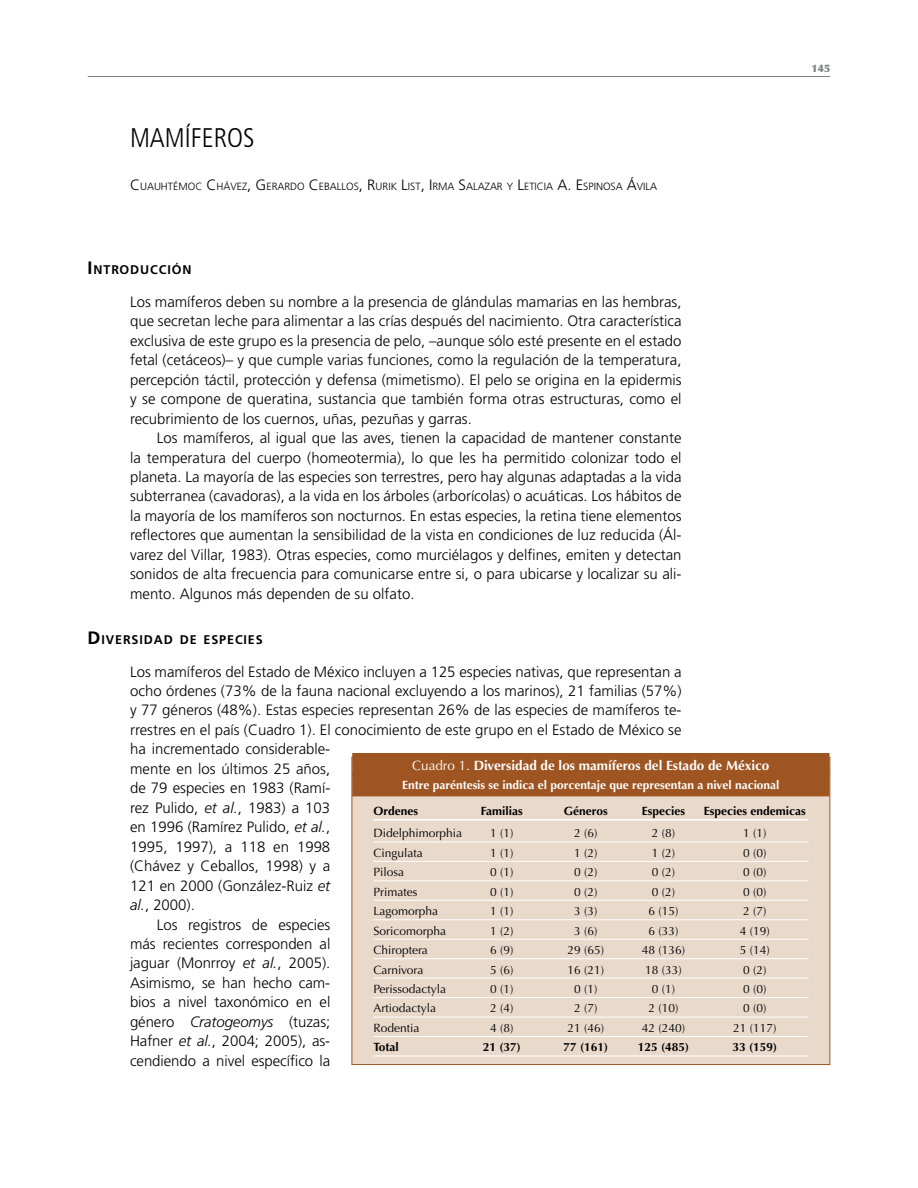
<style>
.page{position:relative;width:918px;height:1188px;background:#fff}
.page>*{position:absolute;margin:0;border:0;box-sizing:border-box;transform-origin:0 0}
.t1{font:300 condensed 27px "Frutiger LT Std";color:#000}
.t2{font:300 15px/19.5px "Frutiger LT Std";color:#000;text-align:justify}
.t3{font:700 13.5px "Optima";color:#fff}
.t4{font:700 12.6px "Frutiger LT Std";letter-spacing:.07em;color:#000}
.t5{font:12px "Optima";color:#000}
.t6{font:700 12px "Optima";color:#000}
.t7{font:700 12px "Optima";color:#fff}
.t8{font:300 10.5px "Frutiger LT Std";color:#000}
.t9{font:900 10.5px "Optima";color:#808284}
.s1{font-size:15px}
.s2{font-size:18px}
.s3{font-style:italic}
.s4{font-weight:400}
</style>
<div class="page">
<hr style="left:88px;top:76px;width:742px;height:1px;background:#808284">
<div style="left:352px;top:757px;width:478px;height:308px;background:#e9d9cb"></div>
<div style="left:352px;top:753px;width:478px;height:24px;background:#9e5522"></div>
<div style="left:352px;top:772px;width:478px;height:24px;background:#9e5522"></div>
<hr style="left:373px;top:819px;width:435px;height:2px;background:#fff">
<hr style="left:373px;top:842px;width:435px;height:1px;background:#fff">
<hr style="left:373px;top:861px;width:435px;height:1px;background:#fff">
<hr style="left:373px;top:880px;width:435px;height:1px;background:#fff">
<hr style="left:373px;top:900px;width:435px;height:1px;background:#fff">
<hr style="left:373px;top:919px;width:435px;height:1px;background:#fff">
<hr style="left:373px;top:939px;width:435px;height:1px;background:#fff">
<hr style="left:373px;top:958px;width:435px;height:1px;background:#fff">
<hr style="left:373px;top:978px;width:435px;height:1px;background:#fff">
<hr style="left:373px;top:997px;width:435px;height:1px;background:#fff">
<hr style="left:373px;top:1017px;width:435px;height:1px;background:#fff">
<hr style="left:373px;top:1036px;width:435px;height:1px;background:#fff">
<hr style="left:373px;top:1056px;width:435px;height:1px;background:#fff">
<div style="left:352px;top:757px;width:478px;height:308px;border:1px solid #9e5522"></div>
<h1 class="t1" style="left:130px;top:122px;width:126px">MAMÍFEROS</h1>
<p class="t8" style="left:130px;top:182px;width:529px"><span class="s1">C</span>UAUHTÉMOC <span class="s1">C</span>HÁVEZ<span class="s1">, G</span>ERARDO <span class="s1">C</span>EBALLOS<span class="s1">, R</span>URIK <span class="s1">L</span>IST<span class="s1">, I</span>RMA <span class="s1">S</span>ALAZAR Y <span class="s1">L</span>ETICIA <span class="s1">A. E</span>SPINOSA <span class="s1">Á</span>VILA</p>
<p class="t9" style="left:812px;top:64px;width:20px">145</p>
<p class="t4" style="left:88px;top:262px;width:105px"><span class="s2">I</span>NTRODUCCIÓN</p>
<p class="t2" style="left:130px;top:293px;width:553px">Los mamíferos deben su nombre a la presencia de glándulas mamarias en las hembras, que secretan leche para alimentar a las crías después del nacimiento. Otra característica exclusiva de este grupo es la presencia de pelo, –aunque sólo esté presente en el estado fetal (cetáceos)– y que cumple varias funciones, como la regulación de la temperatura, percepción táctil, protección y defensa (mimetismo). El pelo se origina en la epidermis y se compone de queratina, sustancia que también forma otras estructuras, como el recubrimiento de los cuernos, uñas, pezuñas y garras.</p>
<p class="t2" style="left:130px;top:429px;width:553px;text-indent:27px">Los mamíferos, al igual que las aves, tienen la capacidad de mantener constante la temperatura del cuerpo (homeotermia), lo que les ha permitido colonizar todo el planeta. La mayoría de las especies son terrestres, pero hay algunas adaptadas a la vida subterranea (cavadoras), a la vida en los árboles (arborícolas) o acuáticas. Los hábitos de la mayoría de los mamíferos son nocturnos. En estas especies, la retina tiene elementos reflectores que aumentan la sensibilidad de la vista en condiciones de luz reducida (Ál&shy;varez del Villar, 1983). Otras especies, como murciélagos y delfines, emiten y detectan sonidos de alta frecuencia para comunicarse entre si, o para ubicarse y localizar su ali&shy;mento. Algunos más dependen de su olfato.</p>
<p class="t4" style="left:88px;top:632px;width:177px"><span class="s2">D</span>IVERSIDAD DE ESPECIES</p>
<p class="t2" style="left:130px;top:662px;width:553px">Los mamíferos del Estado de México incluyen a 125 especies nativas, que representan a</p>
<p class="t2" style="left:130px;top:682px;width:553px">ocho órdenes (73% de la fauna nacional excluyendo a los marinos), 21 familias (57%)</p>
<p class="t2" style="left:130px;top:701px;width:553px">y 77 géneros (48%). Estas especies representan 26% de las especies de mamíferos te-</p>
<p class="t2" style="left:130px;top:721px;width:553px">rrestres en el país (Cuadro 1). El conocimiento de este grupo en el Estado de México se</p>
<p class="t2" style="left:130px;top:740px;width:202px">ha incrementado considerable-</p>
<p class="t2" style="left:130px;top:760px;width:202px">mente en los últimos 25 años,</p>
<p class="t2" style="left:130px;top:779px;width:202px">de 79 especies en 1983 (Ramí-</p>
<p class="t2" style="left:130px;top:799px;width:202px">rez Pulido, <span class="s3">et al.</span>, 1983) a 103</p>
<p class="t2" style="left:130px;top:818px;width:202px">en 1996 (Ramírez Pulido, <span class="s3">et al.</span>,</p>
<p class="t2" style="left:130px;top:837px;width:202px">1995, 1997), a 118 en 1998</p>
<p class="t2" style="left:130px;top:857px;width:202px">(Chávez y Ceballos, 1998) y a</p>
<p class="t2" style="left:130px;top:876px;width:202px">121 en 2000 (González-Ruiz <span class="s3">et</span></p>
<p class="t2" style="left:130px;top:896px;width:66px"><span class="s3">al.</span>, 2000).</p>
<p class="t2" style="left:157px;top:915px;width:175px">Los registros de especies</p>
<p class="t2" style="left:130px;top:935px;width:202px">más recientes corresponden al</p>
<p class="t2" style="left:130px;top:954px;width:202px">jaguar (Monrroy <span class="s3">et al.</span>, 2005).</p>
<p class="t2" style="left:130px;top:974px;width:202px">Asimismo, se han hecho cam-</p>
<p class="t2" style="left:130px;top:993px;width:202px">bios a nivel taxonómico en el</p>
<p class="t2" style="left:130px;top:1013px;width:202px">género <span class="s3">Cratogeomys</span> (tuzas;</p>
<p class="t2" style="left:130px;top:1032px;width:202px">Hafner <span class="s3">et al.</span>, 2004; 2005), as-</p>
<p class="t2" style="left:130px;top:1051px;width:202px">cendiendo a nivel específico la</p>
<p class="t3" style="left:412px;top:760px;width:359px"><span class="s4">Cuadro 1.</span> Diversidad de los mamíferos del Estado de México</p>
<p class="t7" style="left:402px;top:780px;width:379px">Entre paréntesis se indica el porcentaje que representan a nivel nacional</p>
<p class="t6" style="left:373px;top:806px;width:46px">Ordenes</p>
<p class="t6" style="left:481px;top:806px;width:43px">Familias</p>
<p class="t6" style="left:564px;top:806px;width:45px">Géneros</p>
<p class="t6" style="left:642px;top:806px;width:45px">Especies</p>
<p class="t6" style="left:704px;top:806px;width:103px">Especies endemicas</p>
<p class="t5" style="left:373px;top:828px;width:90px">Didelphimorphia</p>
<p class="t5" style="left:490px;top:828px;width:25px">1 (1)</p>
<p class="t5" style="left:574px;top:828px;width:25px">2 (6)</p>
<p class="t5" style="left:652px;top:828px;width:25px">2 (8)</p>
<p class="t5" style="left:743px;top:828px;width:25px">1 (1)</p>
<p class="t5" style="left:373px;top:848px;width:51px">Cingulata</p>
<p class="t5" style="left:490px;top:848px;width:25px">1 (1)</p>
<p class="t5" style="left:574px;top:848px;width:25px">1 (2)</p>
<p class="t5" style="left:652px;top:848px;width:25px">1 (2)</p>
<p class="t5" style="left:743px;top:848px;width:25px">0 (0)</p>
<p class="t5" style="left:373px;top:867px;width:32px">Pilosa</p>
<p class="t5" style="left:490px;top:867px;width:25px">0 (1)</p>
<p class="t5" style="left:574px;top:867px;width:25px">0 (2)</p>
<p class="t5" style="left:652px;top:867px;width:25px">0 (2)</p>
<p class="t5" style="left:743px;top:867px;width:25px">0 (0)</p>
<p class="t5" style="left:373px;top:887px;width:45px">Primates</p>
<p class="t5" style="left:490px;top:887px;width:25px">0 (1)</p>
<p class="t5" style="left:574px;top:887px;width:25px">0 (2)</p>
<p class="t5" style="left:652px;top:887px;width:25px">0 (2)</p>
<p class="t5" style="left:743px;top:887px;width:25px">0 (0)</p>
<p class="t5" style="left:373px;top:906px;width:66px">Lagomorpha</p>
<p class="t5" style="left:490px;top:906px;width:25px">1 (1)</p>
<p class="t5" style="left:574px;top:906px;width:25px">3 (3)</p>
<p class="t5" style="left:649px;top:906px;width:31px">6 (15)</p>
<p class="t5" style="left:743px;top:906px;width:25px">2 (7)</p>
<p class="t5" style="left:373px;top:926px;width:74px">Soricomorpha</p>
<p class="t5" style="left:490px;top:926px;width:25px">1 (2)</p>
<p class="t5" style="left:574px;top:926px;width:25px">3 (6)</p>
<p class="t5" style="left:649px;top:926px;width:31px">6 (33)</p>
<p class="t5" style="left:740px;top:926px;width:31px">4 (19)</p>
<p class="t5" style="left:373px;top:945px;width:56px">Chiroptera</p>
<p class="t5" style="left:490px;top:945px;width:25px">6 (9)</p>
<p class="t5" style="left:567px;top:945px;width:38px">29 (65)</p>
<p class="t5" style="left:642px;top:945px;width:45px">48 (136)</p>
<p class="t5" style="left:740px;top:945px;width:31px">5 (14)</p>
<p class="t5" style="left:373px;top:965px;width:51px">Carnivora</p>
<p class="t5" style="left:490px;top:965px;width:25px">5 (6)</p>
<p class="t5" style="left:567px;top:965px;width:38px">16 (21)</p>
<p class="t5" style="left:645px;top:965px;width:38px">18 (33)</p>
<p class="t5" style="left:743px;top:965px;width:25px">0 (2)</p>
<p class="t5" style="left:373px;top:984px;width:74px">Perissodactyla</p>
<p class="t5" style="left:490px;top:984px;width:25px">0 (1)</p>
<p class="t5" style="left:574px;top:984px;width:25px">0 (1)</p>
<p class="t5" style="left:652px;top:984px;width:25px">0 (1)</p>
<p class="t5" style="left:743px;top:984px;width:25px">0 (0)</p>
<p class="t5" style="left:373px;top:1003px;width:64px">Artiodactyla</p>
<p class="t5" style="left:490px;top:1003px;width:25px">2 (4)</p>
<p class="t5" style="left:574px;top:1003px;width:25px">2 (7)</p>
<p class="t5" style="left:649px;top:1003px;width:31px">2 (10)</p>
<p class="t5" style="left:743px;top:1003px;width:25px">0 (0)</p>
<p class="t5" style="left:373px;top:1023px;width:47px">Rodentia</p>
<p class="t5" style="left:490px;top:1023px;width:25px">4 (8)</p>
<p class="t5" style="left:567px;top:1023px;width:38px">21 (46)</p>
<p class="t5" style="left:642px;top:1023px;width:45px">42 (240)</p>
<p class="t5" style="left:733px;top:1023px;width:45px">21 (117)</p>
<p class="t6" style="left:373px;top:1042px;width:27px">Total</p>
<p class="t6" style="left:483px;top:1042px;width:39px">21 (37)</p>
<p class="t6" style="left:563px;top:1042px;width:46px">77 (161)</p>
<p class="t6" style="left:638px;top:1042px;width:53px">125 (485)</p>
<p class="t6" style="left:733px;top:1042px;width:46px">33 (159)</p>
</div>
